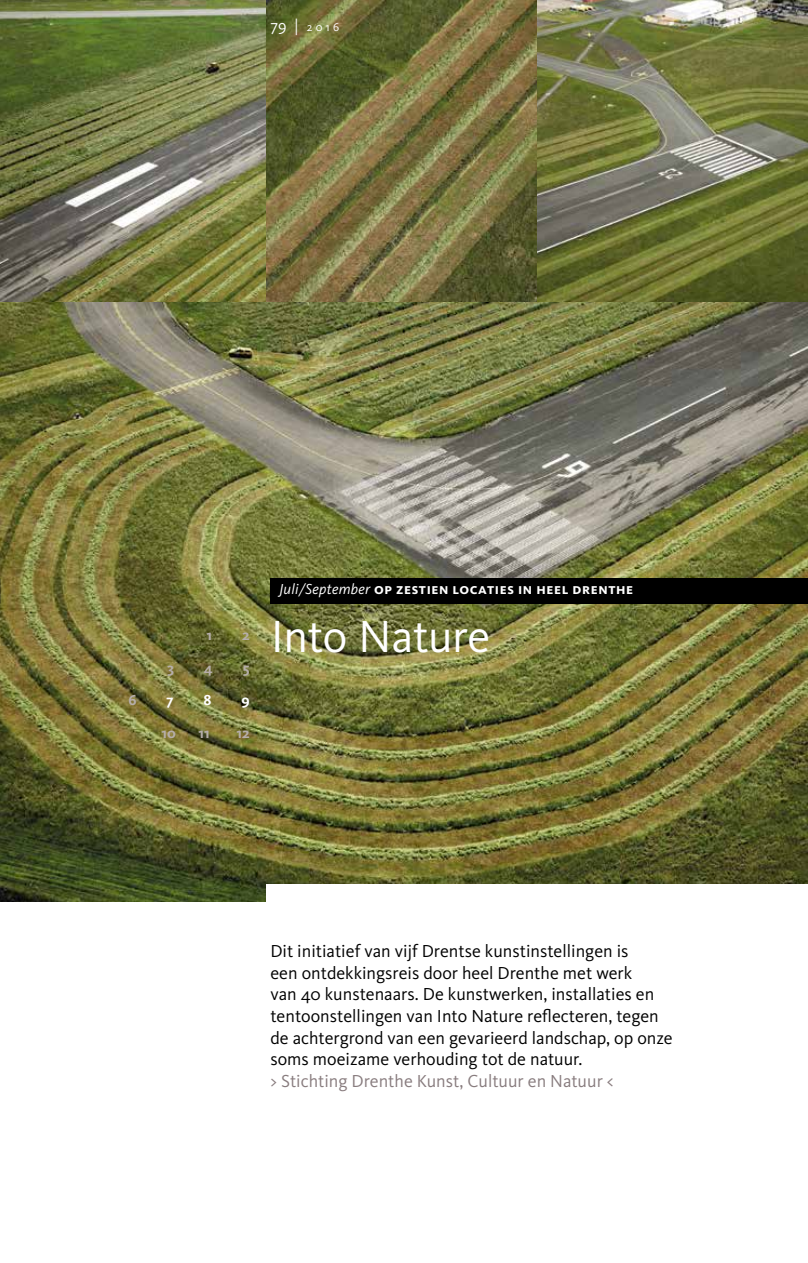
<style>
.page{position:relative;width:808px;height:1263px;background:#fff}
.page>*{position:absolute;margin:0;border:0;box-sizing:border-box;transform-origin:0 0}
.t1{font:46.5px "Kievit OT";color:#fff}
.t2{font:18px/21.6px "Kievit OT";color:#000}
.t3{font:700 15px "Kievit OT";letter-spacing:.04em;color:#fff}
.t4{font:700 15px "Kievit OT";color:#b6aeaa}
.t5{font:12px "Kievit OT";color:#fff}
.s1{font-size:16.5px}
.s2{font-weight:400;font-style:italic}
.s3{color:#887c7e}
.s4{font-size:18.9px;color:#887c7e}
</style>
<div class="page">
<img style="left:1px;top:0;width:807px;height:901px">
<img style="left:0;top:0;width:1px;height:604px">
<img style="left:0;top:604px;width:1px;height:282px">
<svg style="left:0;top:884px;width:1px;height:18px"></svg>
<svg style="left:0;top:578px;width:1px;height:26px"></svg>
<div style="left:267px;top:884px;width:541px;height:34px;background:#fff"></div>
<div style="left:271px;top:578px;width:537px;height:26px;background:#000"></div>
<p class="t5" style="left:271px;top:20px;width:70px"><span class="s1">79 |</span> 2016</p>
<p class="t4" style="left:207px;top:627px;width:7px">1</p>
<p class="t4" style="left:242px;top:627px;width:9px">2</p>
<p class="t4" style="left:167px;top:659px;width:8px">3</p>
<p class="t4" style="left:204px;top:659px;width:11px">4</p>
<p class="t4" style="left:243px;top:659px;width:8px">5</p>
<p class="t4" style="left:129px;top:692px;width:10px">6</p>
<p class="t3" style="left:166px;top:692px;width:9px">7</p>
<p class="t3" style="left:203px;top:692px;width:10px">8</p>
<p class="t3" style="left:241px;top:692px;width:10px">9</p>
<p class="t4" style="left:162px;top:724px;width:16px">10</p>
<p class="t4" style="left:198px;top:724px;width:13px">11</p>
<p class="t4" style="left:237px;top:724px;width:15px">12</p>
<p class="t3" style="left:279px;top:580px;width:355px"><span class="s2">Juli/September</span> op zestien locaties in heel drenthe</p>
<h1 class="t1" style="left:271px;top:610px;width:221px">Into Nature</h1>
<p class="t2" style="left:270px;top:940px;width:404px">Dit initiatief van vijf Drentse kunstinstellingen is<br>een ontdekkingsreis door heel Drenthe met werk<br>van 40 kunstenaars. De kunstwerken, installaties en tentoonstellingen van Into Nature reflecteren, tegen de achtergrond van een gevarieerd landschap, op onze soms moeizame verhouding tot de natuur.<br><span class="s3">&gt; Stichting Drenthe Kunst, Cultuur en Natuur</span> <span class="s4">&lt;</span></p>
</div>
